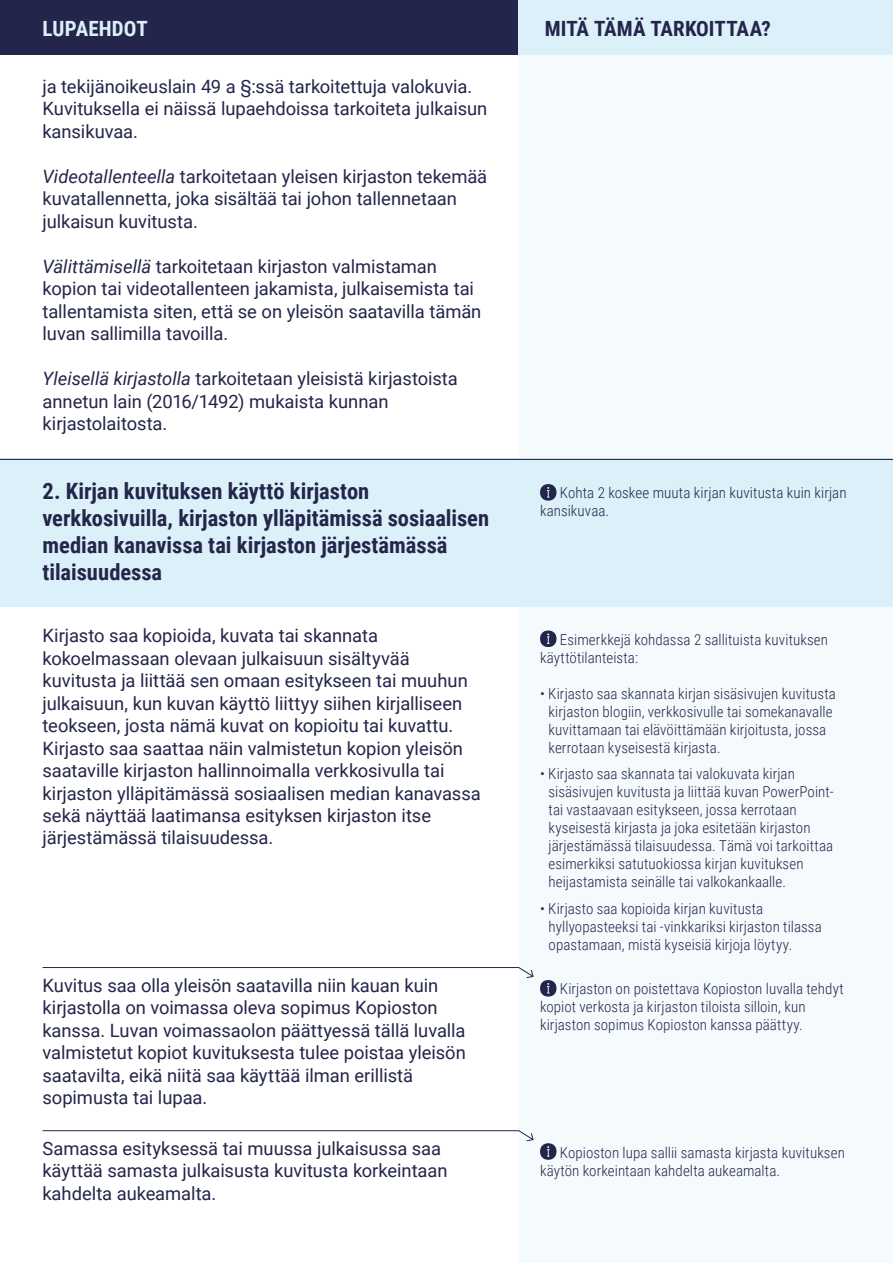
<style>
.page{position:relative;width:893px;height:1263px;background:#fff}
.page>*{position:absolute;margin:0;border:0;box-sizing:border-box;transform-origin:0 0}
.t1{font:700 22.5px/27px "Roboto Condensed";color:#23264a}
.t2{font:700 21px "Roboto Condensed";color:#23264a}
.t3{font:700 21px "Roboto Condensed";color:#dcf0fa}
.t4{font:18.3px/22.5px "Roboto";letter-spacing:-.005em;color:#23264a}
.t5{font:300 15px/18px "Roboto Condensed";letter-spacing:.005em;color:#23264a}
.s1{font-style:italic}
</style>
<div class="page">
<div style="left:519px;top:0;width:374px;height:1263px;background:#f5fafd"></div>
<div style="left:0;top:0;width:519px;height:54px;background:#23264a"></div>
<div style="left:519px;top:0;width:374px;height:54px;background:#dcf0fa"></div>
<div style="left:0;top:458px;width:893px;height:148px;background:#dcf0fa"></div>
<hr style="left:0;top:459px;width:893px;height:1px;background:#23264a">
<svg style="left:540px;top:484px;width:16px;height:17px"></svg>
<svg style="left:540px;top:630px;width:16px;height:17px"></svg>
<svg style="left:540px;top:980px;width:16px;height:16px"></svg>
<svg style="left:540px;top:1143px;width:16px;height:17px"></svg>
<svg style="left:42px;top:967px;width:491px;height:11px"></svg>
<svg style="left:42px;top:1130px;width:491px;height:11px"></svg>
<p class="t3" style="left:43px;top:14px;width:107px">LUPAEHDOT</p>
<p class="t2" style="left:545px;top:14px;width:228px">MITÄ TÄMÄ TARKOITTAA?</p>
<p class="t4" style="left:43px;top:74px;width:446px">ja tekijänoikeuslain 49 a §:ssä tarkoitettuja valokuvia.<br>Kuvituksella ei näissä lupaehdoissa tarkoiteta julkaisun kansikuvaa.</p>
<p class="t4" style="left:43px;top:164px;width:446px"><span class="s1">Videotallenteella</span> tarkoitetaan yleisen kirjaston tekemää kuvatallennetta, joka sisältää tai johon tallennetaan julkaisun kuvitusta.</p>
<p class="t4" style="left:43px;top:254px;width:440px"><span class="s1">Välittämisellä</span> tarkoitetaan kirjaston valmistaman kopion tai videotallenteen jakamista, julkaisemista tai tallentamista siten, että se on yleisön saatavilla tämän luvan sallimilla tavoilla.</p>
<p class="t4" style="left:43px;top:367px;width:417px"><span class="s1">Yleisellä kirjastolla</span> tarkoitetaan yleisistä kirjastoista annetun lain (2016/1492) mukaista kunnan kirjastolaitosta.</p>
<p class="t1" style="left:43px;top:476px;width:448px">2. Kirjan kuvituksen käyttö kirjaston verkkosivuilla, kirjaston ylläpitämissä sosiaalisen median kanavissa tai kirjaston järjestämässä tilaisuudessa</p>
<p class="t5" style="left:540px;top:483px;width:308px;text-indent:20px">Kohta 2 koskee muuta kirjan kuvitusta kuin kirjan kansikuvaa.</p>
<p class="t4" style="left:43px;top:624px;width:440px">Kirjasto saa kopioida, kuvata tai skannata kokoelmassaan olevaan julkaisuun sisältyvää kuvitusta ja liittää sen omaan esitykseen tai muuhun julkaisuun, kun kuvan käyttö liittyy siihen kirjalliseen teokseen, josta nämä kuvat on kopioitu tai kuvattu.<br>Kirjasto saa saattaa näin valmistetun kopion yleisön saataville kirjaston hallinnoimalla verkkosivulla tai kirjaston ylläpitämässä sosiaalisen median kanavassa sekä näyttää laatimansa esityksen kirjaston itse järjestämässä tilaisuudessa.</p>
<p class="t5" style="left:540px;top:630px;width:289px;text-indent:20px">Esimerkkejä kohdassa 2 sallituista kuvituksen käyttötilanteista:</p>
<p class="t5" style="left:549px;top:684px;width:289px;text-indent:-9px">• Kirjasto saa skannata kirjan sisäsivujen kuvitusta kirjaston blogiin, verkkosivulle tai somekanavalle kuvittamaan tai elävöittämään kirjoitusta, jossa kerrotaan kyseisestä kirjasta.</p>
<p class="t5" style="left:549px;top:764px;width:287px;text-indent:-9px">• Kirjasto saa skannata tai valokuvata kirjan sisäsivujen kuvitusta ja liittää kuvan PowerPoint&shy;tai vastaavaan esitykseen, jossa kerrotaan kyseisestä kirjasta ja joka esitetään kirjaston järjestämässä tilaisuudessa. Tämä voi tarkoittaa esimerkiksi satutuokiossa kirjan kuvituksen heijastamista seinälle tai valkokankaalle.</p>
<p class="t5" style="left:549px;top:899px;width:275px;text-indent:-9px">• Kirjasto saa kopioida kirjan kuvitusta hyllyopasteeksi tai -vinkkariksi kirjaston tilassa opastamaan, mistä kyseisiä kirjoja löytyy.</p>
<p class="t4" style="left:43px;top:973px;width:425px">Kuvitus saa olla yleisön saatavilla niin kauan kuin kirjastolla on voimassa oleva sopimus Kopioston kanssa. Luvan voimassaolon päättyessä tällä luvalla valmistetut kopiot kuvituksesta tulee poistaa yleisön saatavilta, eikä niitä saa käyttää ilman erillistä sopimusta tai lupaa.</p>
<p class="t5" style="left:540px;top:979px;width:305px;text-indent:20px">Kirjaston on poistettava Kopioston luvalla tehdyt kopiot verkosta ja kirjaston tiloista silloin, kun kirjaston sopimus Kopioston kanssa päättyy.</p>
<p class="t4" style="left:43px;top:1136px;width:406px">Samassa esityksessä tai muussa julkaisussa saa käyttää samasta julkaisusta kuvitusta korkeintaan kahdelta aukeamalta.</p>
<p class="t5" style="left:540px;top:1143px;width:306px;text-indent:20px">Kopioston lupa sallii samasta kirjasta kuvituksen käytön korkeintaan kahdelta aukeamalta.</p>
</div>
